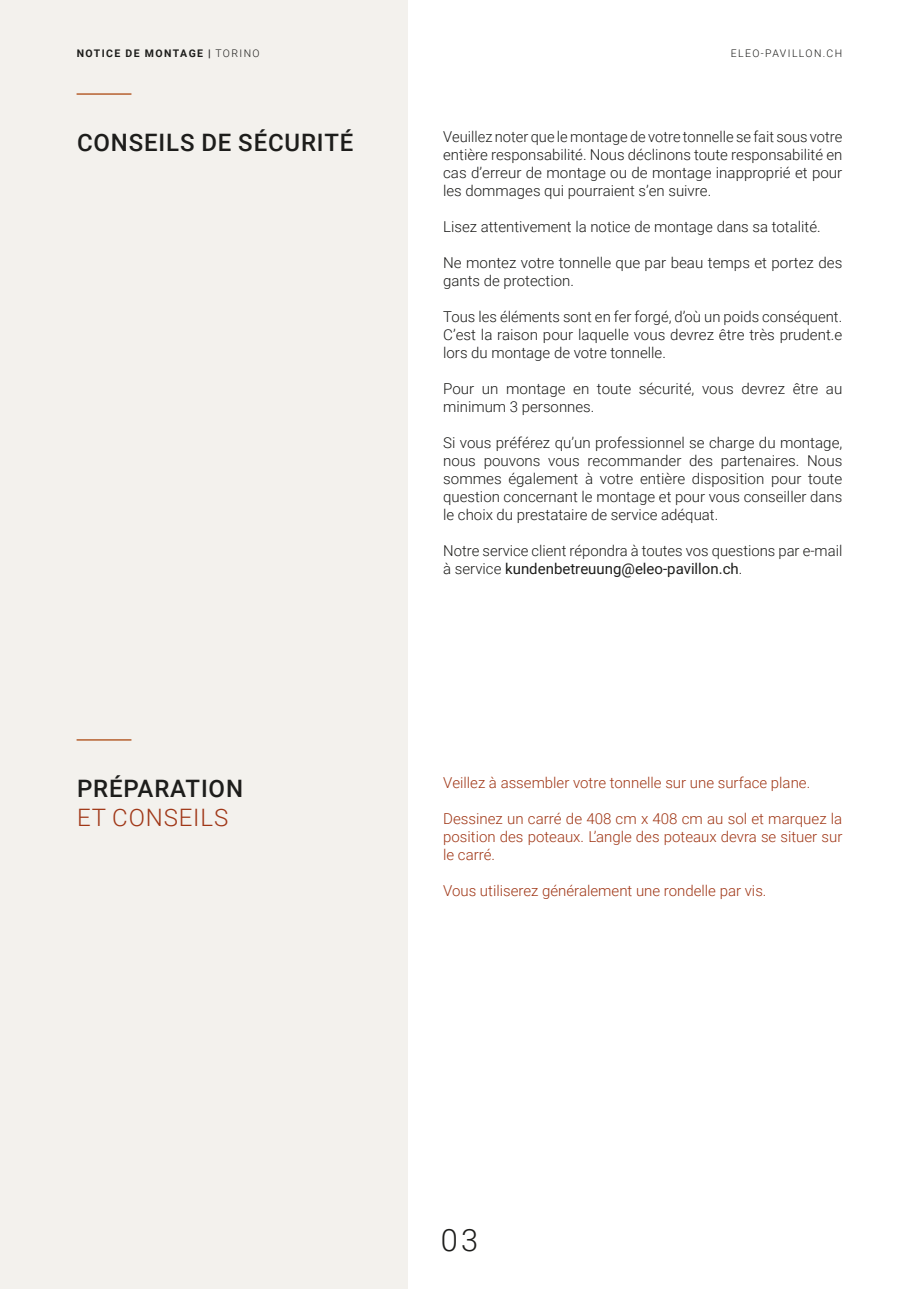
<style>
.page{position:relative;width:919px;height:1289px;background:#fff}
.page>*{position:absolute;margin:0;border:0;box-sizing:border-box;transform-origin:0 0}
.t1{font:300 30.75px "Roboto";color:#1d1d1b}
.t2{font:500 24px "Roboto";letter-spacing:.035em;color:#1d1d1b}
.t3{font:300 24px "Roboto";letter-spacing:.035em;color:#a03717}
.Body_Text___V2{font:300 15px/18px "Roboto";color:#1d1d1b;text-align:justify}
.Body_Text___V2-2{font:300 15px/18px "Roboto";color:#a03717;text-align:justify}
.t4{font:700 10.5px "Roboto";letter-spacing:.135em;color:#1d1d1b}
.t5{font:300 10.5px "Roboto";letter-spacing:.135em;color:#1d1d1b}
.s1{font-weight:300}
.s2{font-weight:400}
</style>
<div class="page">
<div style="left:0;top:0;width:407px;height:1288px;background:#f3f1ed"></div>
<hr style="left:77px;top:93px;width:54px;height:2px;background:#b6602f">
<hr style="left:77px;top:739px;width:54px;height:1px;background:#b6602f">
<p class="t4" style="left:77px;top:46px;width:184px">NOTICE DE MONTAGE | <span class="s1">TORINO</span></p>
<p class="t5" style="left:730px;top:46px;width:113px">ELEO-PAVILLON.CH</p>
<p class="t2" style="left:77px;top:126px;width:278px">CONSEILS DE SÉCURITÉ</p>
<p class="t2" style="left:77px;top:771px;width:168px">PRÉPARATION</p>
<p class="t3" style="left:77px;top:800px;width:153px">ET CONSEILS</p>
<p class="Body_Text___V2" style="left:443px;top:127px;width:400px">Veuillez noter que le montage de votre tonnelle se fait sous votre entière responsabilité. Nous déclinons toute responsabilité en cas d’erreur de montage ou de montage inapproprié et pour les dommages qui pourraient s’en suivre.</p>
<p class="Body_Text___V2" style="left:443px;top:217px;width:379px">Lisez attentivement la notice de montage dans sa totalité.</p>
<p class="Body_Text___V2" style="left:443px;top:253px;width:400px">Ne montez votre tonnelle que par beau temps et portez des gants de protection.</p>
<p class="Body_Text___V2" style="left:443px;top:307px;width:401px">Tous les éléments sont en fer forgé, d’où un poids conséquent.<br>C’est la raison pour laquelle vous devrez être très prudent.e lors du montage de votre tonnelle.</p>
<p class="Body_Text___V2" style="left:443px;top:379px;width:400px">Pour un montage en toute sécurité, vous devrez être au minimum 3 personnes.</p>
<p class="Body_Text___V2" style="left:443px;top:433px;width:400px">Si vous préférez qu’un professionnel se charge du montage, nous pouvons vous recommander des partenaires. Nous sommes également à votre entière disposition pour toute question concernant le montage et pour vous conseiller dans le choix du prestataire de service adéquat.</p>
<p class="Body_Text___V2" style="left:443px;top:541px;width:400px">Notre service client répondra à toutes vos questions par e-mail à service <span class="s2">kundenbetreuung@eleo-pavillon.ch</span>.</p>
<p class="Body_Text___V2-2" style="left:443px;top:772px;width:368px">Veillez à assembler votre tonnelle sur une surface plane.</p>
<p class="Body_Text___V2-2" style="left:443px;top:808px;width:400px">Dessinez un carré de 408 cm x 408 cm au sol et marquez la position des poteaux. L’angle des poteaux devra se situer sur le carré.</p>
<p class="Body_Text___V2-2" style="left:443px;top:880px;width:325px">Vous utiliserez généralement une rondelle par vis.</p>
<p class="t1" style="left:441px;top:1217px;width:39px">03</p>
</div>
